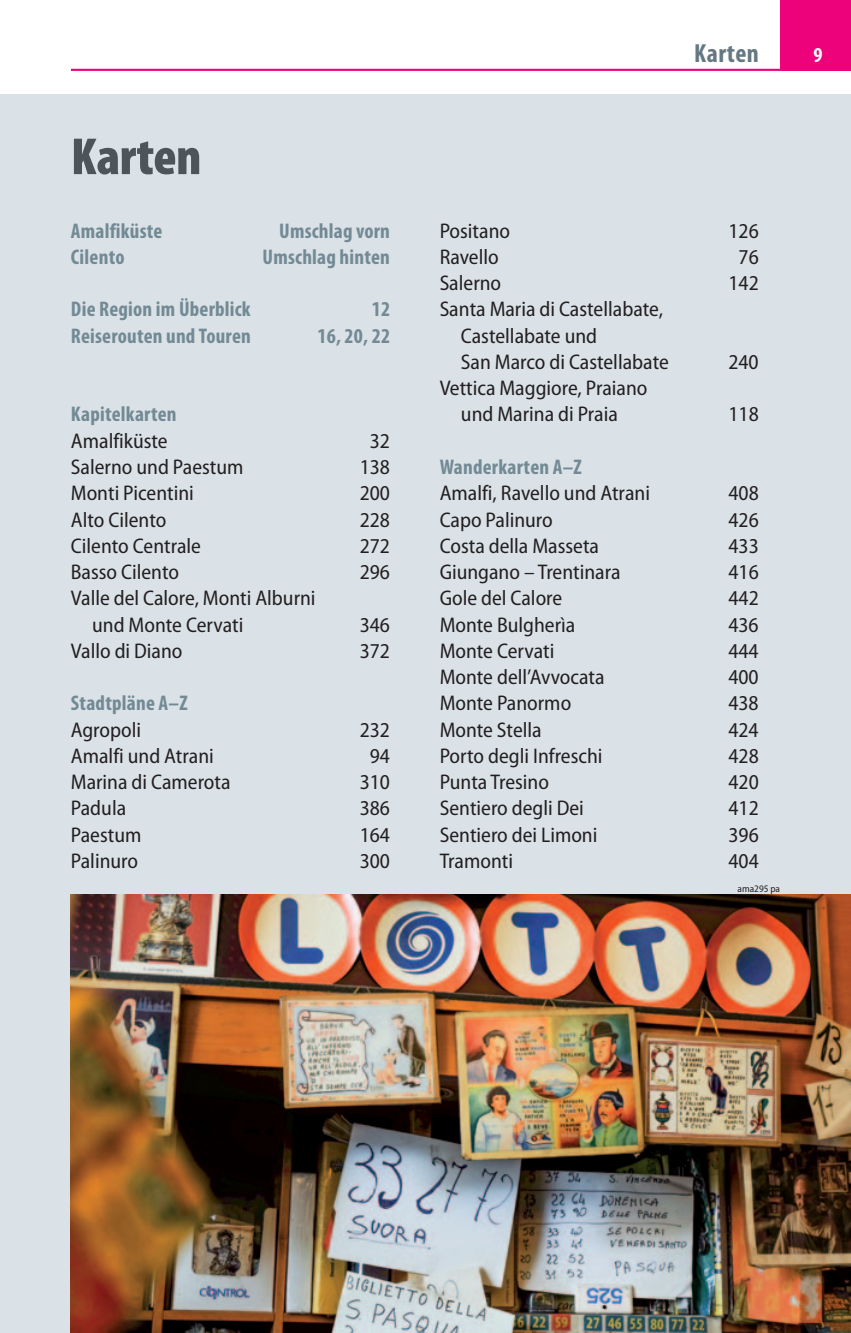
<style>
.page{position:relative;width:851px;height:1333px;background:#fff}
.page>*{position:absolute;margin:0;border:0;box-sizing:border-box;transform-origin:0 0}
.t1{font:900 condensed 52.5px "Myriad Pro";letter-spacing:-.01em;color:#4d545a}
.t2{font:700 condensed 26.25px "Myriad Pro";letter-spacing:.015em;color:#647882}
.t3{font:semi-condensed 21.25px/26.2px "Myriad Pro";color:#231f20}
.t4{font:700 condensed 21.25px "Myriad Pro";letter-spacing:.01em;color:#738a95}
.t5{font:700 condensed 21.25px "Myriad Pro";color:#fff}
.t6{font:semi-condensed 10px "Myriad Pro";color:#231f20}
</style>
<div class="page">
<hr style="left:71px;top:69px;width:709px;height:2px;background:#ed027c">
<div style="left:0;top:95px;width:850px;height:1237px;background:#dae2e7"></div>
<div style="left:780px;top:0;width:70px;height:71px;background:#ed027c"></div>
<img style="left:71px;top:894px;width:779px;height:438px">
<h1 class="t1" style="left:71px;top:138px;width:132px">Karten</h1>
<p class="t4" style="left:71px;top:223px;width:93px">Amalfiküste</p>
<p class="t4" style="left:279px;top:223px;width:112px">Umschlag vorn</p>
<p class="t4" style="left:71px;top:249px;width:55px">Cilento</p>
<p class="t4" style="left:262px;top:249px;width:129px">Umschlag hinten</p>
<p class="t4" style="left:71px;top:302px;width:181px">Die Region im Überblick</p>
<p class="t4" style="left:372px;top:302px;width:20px">12</p>
<p class="t4" style="left:71px;top:328px;width:181px">Reiserouten und Touren</p>
<p class="t4" style="left:317px;top:328px;width:74px">16, 20, 22</p>
<p class="t4" style="left:71px;top:407px;width:107px">Kapitelkarten</p>
<p class="t3" style="left:71px;top:429px;width:98px">Amalfiküste</p>
<p class="t3" style="left:370px;top:429px;width:22px">32</p>
<p class="t3" style="left:71px;top:455px;width:174px">Salerno und Paestum</p>
<p class="t3" style="left:359px;top:455px;width:32px">138</p>
<p class="t3" style="left:71px;top:482px;width:124px">Monti Picentini</p>
<p class="t3" style="left:360px;top:482px;width:32px">200</p>
<p class="t3" style="left:71px;top:508px;width:97px">Alto Cilento</p>
<p class="t3" style="left:360px;top:508px;width:32px">228</p>
<p class="t3" style="left:71px;top:534px;width:132px">Cilento Centrale</p>
<p class="t3" style="left:360px;top:534px;width:32px">272</p>
<p class="t3" style="left:71px;top:560px;width:110px">Basso Cilento</p>
<p class="t3" style="left:360px;top:560px;width:32px">296</p>
<p class="t3" style="left:92px;top:587px;width:225px;text-indent:-21px">Valle del Calore, Monti Alburni und Monte Cervati</p>
<p class="t3" style="left:359px;top:613px;width:32px">346</p>
<p class="t3" style="left:71px;top:639px;width:113px">Vallo di Diano</p>
<p class="t3" style="left:359px;top:639px;width:32px">372</p>
<p class="t4" style="left:71px;top:695px;width:118px">Stadtpläne A–Z</p>
<p class="t3" style="left:71px;top:718px;width:72px">Agropoli</p>
<p class="t3" style="left:359px;top:718px;width:32px">232</p>
<p class="t3" style="left:71px;top:744px;width:144px">Amalfi und Atrani</p>
<p class="t3" style="left:370px;top:744px;width:22px">94</p>
<p class="t3" style="left:71px;top:770px;width:161px">Marina di Camerota</p>
<p class="t3" style="left:359px;top:770px;width:32px">310</p>
<p class="t3" style="left:71px;top:797px;width:57px">Padula</p>
<p class="t3" style="left:359px;top:797px;width:32px">386</p>
<p class="t3" style="left:71px;top:823px;width:72px">Paestum</p>
<p class="t3" style="left:359px;top:823px;width:32px">164</p>
<p class="t3" style="left:71px;top:849px;width:69px">Palinuro</p>
<p class="t3" style="left:359px;top:849px;width:32px">300</p>
<p class="t2" style="left:694px;top:44px;width:66px">Karten</p>
<p class="t5" style="left:813px;top:48px;width:11px">9</p>
<p class="t3" style="left:439px;top:219px;width:72px">Positano</p>
<p class="t3" style="left:728px;top:219px;width:32px">126</p>
<p class="t3" style="left:439px;top:245px;width:61px">Ravello</p>
<p class="t3" style="left:738px;top:245px;width:22px">76</p>
<p class="t3" style="left:439px;top:272px;width:63px">Salerno</p>
<p class="t3" style="left:728px;top:272px;width:32px">142</p>
<p class="t3" style="left:461px;top:298px;width:209px;text-indent:-21px">Santa Maria di Castellabate,<br>Castellabate und<br>San Marco di Castellabate</p>
<p class="t3" style="left:728px;top:350px;width:32px">240</p>
<p class="t3" style="left:439px;top:377px;width:209px;text-align:center">Vettica Maggiore, Praiano und Marina di Praia</p>
<p class="t3" style="left:728px;top:403px;width:32px">118</p>
<p class="t4" style="left:439px;top:459px;width:144px">Wanderkarten A–Z</p>
<p class="t3" style="left:439px;top:482px;width:212px">Amalfi, Ravello und Atrani</p>
<p class="t3" style="left:728px;top:482px;width:32px">408</p>
<p class="t3" style="left:439px;top:508px;width:115px">Capo Palinuro</p>
<p class="t3" style="left:728px;top:508px;width:32px">426</p>
<p class="t3" style="left:439px;top:534px;width:161px">Costa della Masseta</p>
<p class="t3" style="left:728px;top:534px;width:32px">433</p>
<p class="t3" style="left:439px;top:560px;width:182px">Giungano – Trentinara</p>
<p class="t3" style="left:728px;top:560px;width:32px">416</p>
<p class="t3" style="left:439px;top:587px;width:124px">Gole del Calore</p>
<p class="t3" style="left:728px;top:587px;width:32px">442</p>
<p class="t3" style="left:439px;top:613px;width:137px">Monte Bulgherìa</p>
<p class="t3" style="left:728px;top:613px;width:32px">436</p>
<p class="t3" style="left:439px;top:639px;width:116px">Monte Cervati</p>
<p class="t3" style="left:728px;top:639px;width:32px">444</p>
<p class="t3" style="left:439px;top:665px;width:166px">Monte dell’Avvocata</p>
<p class="t3" style="left:728px;top:665px;width:32px">400</p>
<p class="t3" style="left:439px;top:692px;width:133px">Monte Panormo</p>
<p class="t3" style="left:728px;top:692px;width:32px">438</p>
<p class="t3" style="left:439px;top:718px;width:103px">Monte Stella</p>
<p class="t3" style="left:728px;top:718px;width:32px">424</p>
<p class="t3" style="left:439px;top:744px;width:164px">Porto degli Infreschi</p>
<p class="t3" style="left:728px;top:744px;width:32px">428</p>
<p class="t3" style="left:439px;top:770px;width:111px">Punta Tresino</p>
<p class="t3" style="left:728px;top:770px;width:32px">420</p>
<p class="t3" style="left:439px;top:797px;width:146px">Sentiero degli Dei</p>
<p class="t3" style="left:728px;top:797px;width:32px">412</p>
<p class="t3" style="left:439px;top:823px;width:159px">Sentiero dei Limoni</p>
<p class="t3" style="left:728px;top:823px;width:32px">396</p>
<p class="t3" style="left:439px;top:849px;width:75px">Tramonti</p>
<p class="t3" style="left:728px;top:849px;width:32px">404</p>
<p class="t6" style="left:737px;top:884px;width:44px">ama295 pa</p>
</div>
